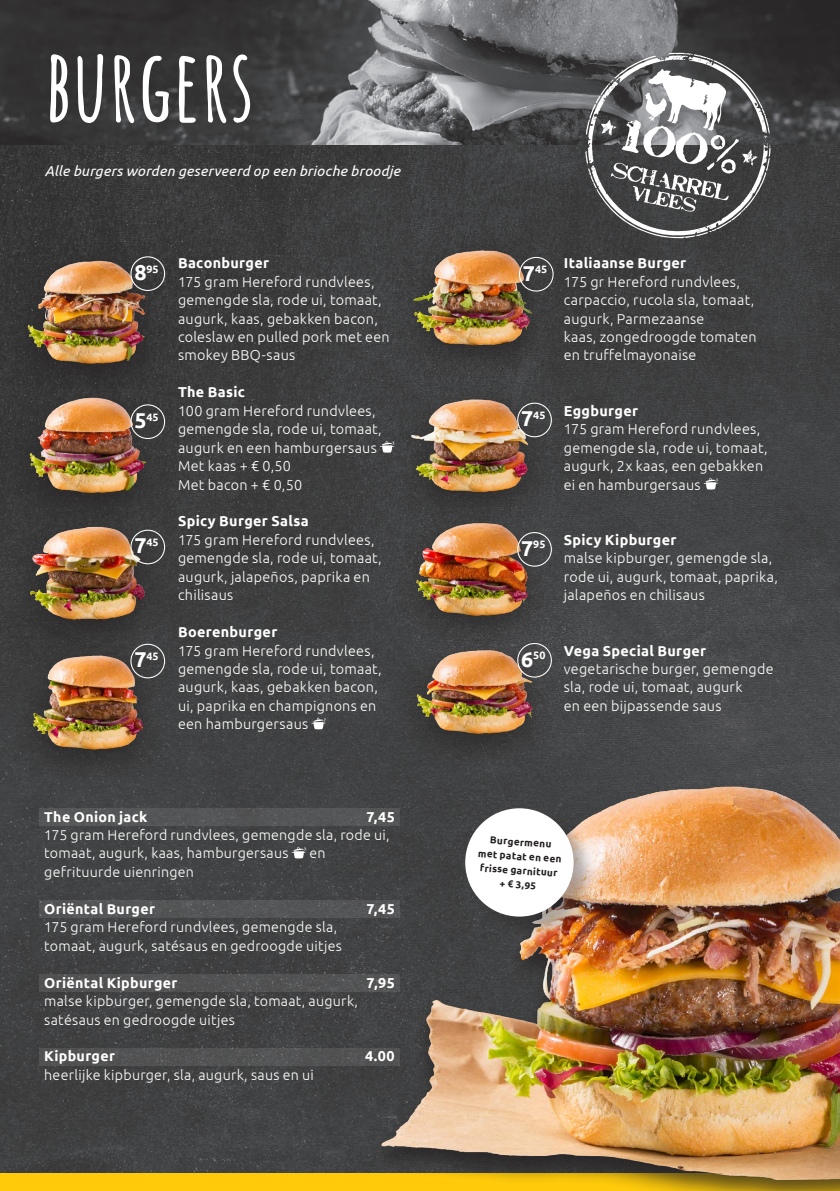
<style>
.page{position:relative;width:840px;height:1191px;background:#fff}
.page>*{position:absolute;margin:0;border:0;box-sizing:border-box;transform-origin:0 0}
.GROTE_KOP{font:700 99.4px "Amatic SC";color:#fff}
.body{font:300 14.4px/18.4px "Ubuntu";letter-spacing:.02em;color:#fff}
.body-2{font:700 14.4px "Ubuntu";letter-spacing:.025em;color:#fff}
.body-3{font:italic 14.4px "Ubuntu";letter-spacing:.02em;color:#fff}
.Tussenkop{font:700 14.4px "Ubuntu";letter-spacing:.025em;color:#fff}
.body-4{font:300 14.2px "Ubuntu";letter-spacing:.02em;color:#fff}
.Tussenkop-2{font:700 14.2px "Ubuntu";letter-spacing:.025em;color:#fff}
.t1{font:700 10.8px "Ubuntu";color:#fff}
.body-5{font:700 10px/14.2px "Ubuntu";color:#231f20;text-align:center}
.s1{font-size:21.4px}
</style>
<div class="page">
<img style="left:0;top:145px;width:839px;height:1029px">
<div style="left:0;top:1174px;width:839px;height:17px;background:#feca0a"></div>
<img style="left:0;top:0;width:839px;height:145px">
<svg style="left:380px;top:441px;width:15px;height:11px"></svg>
<svg style="left:703px;top:478px;width:15px;height:11px"></svg>
<div style="left:14px;top:379px;width:154px;height:144px;background:#383738"></div>
<img style="left:14px;top:392px;width:154px;height:113px">
<img style="left:399px;top:523px;width:154px;height:105px">
<div style="left:14px;top:241px;width:154px;height:147px;background:#353435"></div>
<img style="left:14px;top:256px;width:154px;height:113px">
<div style="left:399px;top:630px;width:154px;height:136px;background:#414243"></div>
<img style="left:399px;top:635px;width:154px;height:31px">
<div style="left:14px;top:507px;width:154px;height:141px;background:#383839"></div>
<img style="left:14px;top:517px;width:154px;height:114px">
<div style="left:14px;top:636px;width:154px;height:141px;background:#3d3d3e"></div>
<img style="left:14px;top:646px;width:154px;height:113px">
<div style="left:399px;top:379px;width:154px;height:144px;background:#404142"></div>
<img style="left:399px;top:391px;width:154px;height:113px">
<svg style="left:585px;top:53px;width:185px;height:185px"></svg>
<img style="left:299px;top:666px;width:540px;height:525px">
<div style="left:130px;top:256px;width:35px;height:35px;border:1px solid #fff;border-radius:50%"></div>
<div style="left:130px;top:404px;width:35px;height:35px;border:1px solid #fff;border-radius:50%"></div>
<div style="left:130px;top:529px;width:35px;height:35px;border:1px solid #fff;border-radius:50%"></div>
<div style="left:130px;top:643px;width:35px;height:35px;border:1px solid #fff;border-radius:50%"></div>
<div style="left:517px;top:403px;width:34px;height:34px;border:1px solid #fff;border-radius:50%"></div>
<div style="left:517px;top:532px;width:34px;height:34px;border:1px solid #fff;border-radius:50%"></div>
<div style="left:517px;top:643px;width:34px;height:34px;border:1px solid #fff;border-radius:50%"></div>
<div style="left:399px;top:231px;width:154px;height:146px;background:#3f3f40"></div>
<img style="left:399px;top:247px;width:154px;height:113px">
<div style="left:518px;top:257px;width:35px;height:34px;border:1px solid #fff;border-radius:50%"></div>
<div style="left:40px;top:808px;width:359px;height:17px;background:#555657"></div>
<div style="left:40px;top:900px;width:359px;height:17px;background:#545556"></div>
<div style="left:40px;top:974px;width:359px;height:17px;background:#525253"></div>
<div style="left:40px;top:1048px;width:359px;height:17px;background:#515253"></div>
<svg style="left:291px;top:846px;width:16px;height:12px"></svg>
<div style="left:464px;top:807px;width:133px;height:133px;background:#231f20;opacity:.35"></div>
<div style="left:465px;top:808px;width:108px;height:108px;background:#fff;border-radius:50%"></div>
<p class="GROTE_KOP" style="left:44px;top:8px;width:212px">BURGERS</p>
<p class="body-3" style="left:45px;top:162px;width:357px">Alle burgers worden geserveerd op een brioche broodje</p>
<p class="t1" style="left:134px;top:262px;width:26px"><span class="s1">8</span>95</p>
<p class="t1" style="left:134px;top:410px;width:26px"><span class="s1">5</span>45</p>
<p class="t1" style="left:134px;top:535px;width:26px"><span class="s1">7</span>45</p>
<p class="t1" style="left:134px;top:649px;width:26px"><span class="s1">7</span>45</p>
<p class="body-2" style="left:178px;top:254px;width:93px">Baconburger</p>
<p class="body" style="left:178px;top:272px;width:213px">175 gram Hereford rundvlees, gemengde sla, rode ui, tomaat, augurk, kaas, gebakken bacon, coleslaw en pulled pork met een smokey BBQ-saus</p>
<p class="body-2" style="left:178px;top:383px;width:68px">The Basic</p>
<p class="body" style="left:178px;top:401px;width:205px">100 gram Hereford rundvlees, gemengde sla, rode ui, tomaat,</p>
<p class="body" style="left:178px;top:438px;width:200px">augurk en een hamburgersaus</p>
<p class="body" style="left:178px;top:456px;width:114px">Met kaas + € 0,50</p>
<p class="body" style="left:178px;top:475px;width:126px">Met bacon + € 0,50</p>
<p class="body-2" style="left:178px;top:512px;width:132px">Spicy Burger Salsa</p>
<p class="body" style="left:178px;top:530px;width:205px">175 gram Hereford rundvlees, gemengde sla, rode ui, tomaat, augurk, jalapeños, paprika en</p>
<p class="body" style="left:178px;top:585px;width:57px">chilisaus</p>
<p class="body-2" style="left:178px;top:623px;width:101px">Boerenburger</p>
<p class="body" style="left:178px;top:641px;width:205px">175 gram Hereford rundvlees, gemengde sla, rode ui, tomaat, augurk, kaas, gebakken bacon,</p>
<p class="body" style="left:178px;top:696px;width:200px">ui, paprika en champignons en</p>
<p class="body" style="left:178px;top:714px;width:132px">een hamburgersaus</p>
<p class="Tussenkop-2" style="left:44px;top:808px;width:105px">The Onion jack</p>
<p class="Tussenkop" style="left:366px;top:807px;width:30px">7,45</p>
<p class="body-4" style="left:44px;top:826px;width:347px">175 gram Hereford rundvlees, gemengde sla, rode ui,</p>
<p class="body-4" style="left:44px;top:845px;width:246px">tomaat, augurk, kaas, hamburgersaus</p>
<p class="body-4" style="left:309px;top:845px;width:18px">en</p>
<p class="body-4" style="left:44px;top:863px;width:151px">gefrituurde uienringen</p>
<p class="Tussenkop-2" style="left:44px;top:900px;width:112px">Oriëntal Burger</p>
<p class="Tussenkop" style="left:366px;top:900px;width:30px">7,45</p>
<p class="body-4" style="left:44px;top:918px;width:294px">175 gram Hereford rundvlees, gemengde sla,</p>
<p class="body-4" style="left:44px;top:937px;width:299px">tomaat, augurk, satésaus en gedroogde uitjes</p>
<p class="Tussenkop-2" style="left:44px;top:974px;width:135px">Oriëntal Kipburger</p>
<p class="Tussenkop" style="left:366px;top:973px;width:30px">7,95</p>
<p class="body-4" style="left:44px;top:992px;width:315px">malse kipburger, gemengde sla, tomaat, augurk,</p>
<p class="body-4" style="left:44px;top:1011px;width:192px">satésaus en gedroogde uitjes</p>
<p class="Tussenkop-2" style="left:44px;top:1047px;width:72px">Kipburger</p>
<p class="Tussenkop" style="left:365px;top:1047px;width:31px">4.00</p>
<p class="body-4" style="left:44px;top:1066px;width:271px">heerlijke kipburger, sla, augurk, saus en ui</p>
<p class="t1" style="left:522px;top:263px;width:26px"><span class="s1">7</span>45</p>
<p class="t1" style="left:521px;top:408px;width:26px"><span class="s1">7</span>45</p>
<p class="body-2" style="left:563px;top:254px;width:124px">Italiaanse Burger</p>
<p class="body" style="left:563px;top:272px;width:178px">175 gr Hereford rundvlees,</p>
<p class="body" style="left:563px;top:290px;width:192px">carpaccio, rucola sla, tomaat, augurk, Parmezaanse</p>
<p class="body" style="left:563px;top:327px;width:194px">kaas, zongedroogde tomaten</p>
<p class="body" style="left:563px;top:346px;width:134px">en truffelmayonaise</p>
<p class="body-2" style="left:563px;top:402px;width:76px">Eggburger</p>
<p class="body" style="left:563px;top:419px;width:205px">175 gram Hereford rundvlees, gemengde sla, rode ui, tomaat, augurk, 2x kaas, een gebakken</p>
<p class="body" style="left:563px;top:475px;width:138px">ei en hamburgersaus</p>
<p class="t1" style="left:521px;top:538px;width:26px"><span class="s1">7</span>95</p>
<p class="body-2" style="left:563px;top:531px;width:114px">Spicy Kipburger</p>
<p class="body" style="left:563px;top:548px;width:215px">malse kipburger, gemengde sla, rode ui, augurk, tomaat, paprika, jalapeños en chilisaus</p>
<p class="t1" style="left:521px;top:649px;width:26px"><span class="s1">6</span>50</p>
<p class="body-2" style="left:563px;top:641px;width:144px">Vega Special Burger</p>
<p class="body" style="left:563px;top:659px;width:211px">vegetarische burger, gemengde sla, rode ui, tomaat, augurk</p>
<p class="body" style="left:563px;top:696px;width:159px">en een bijpassende saus</p>
<p class="body-5" style="left:490px;top:832px;width:63px;rotate:4deg">Burgermenu</p>
<p class="body-5" style="left:478px;top:846px;width:85px;rotate:4deg">met patat en een frisse garnituur</p>
<p class="body-5" style="left:500px;top:876px;width:38px;rotate:4deg">+ € 3,95</p>
</div>
